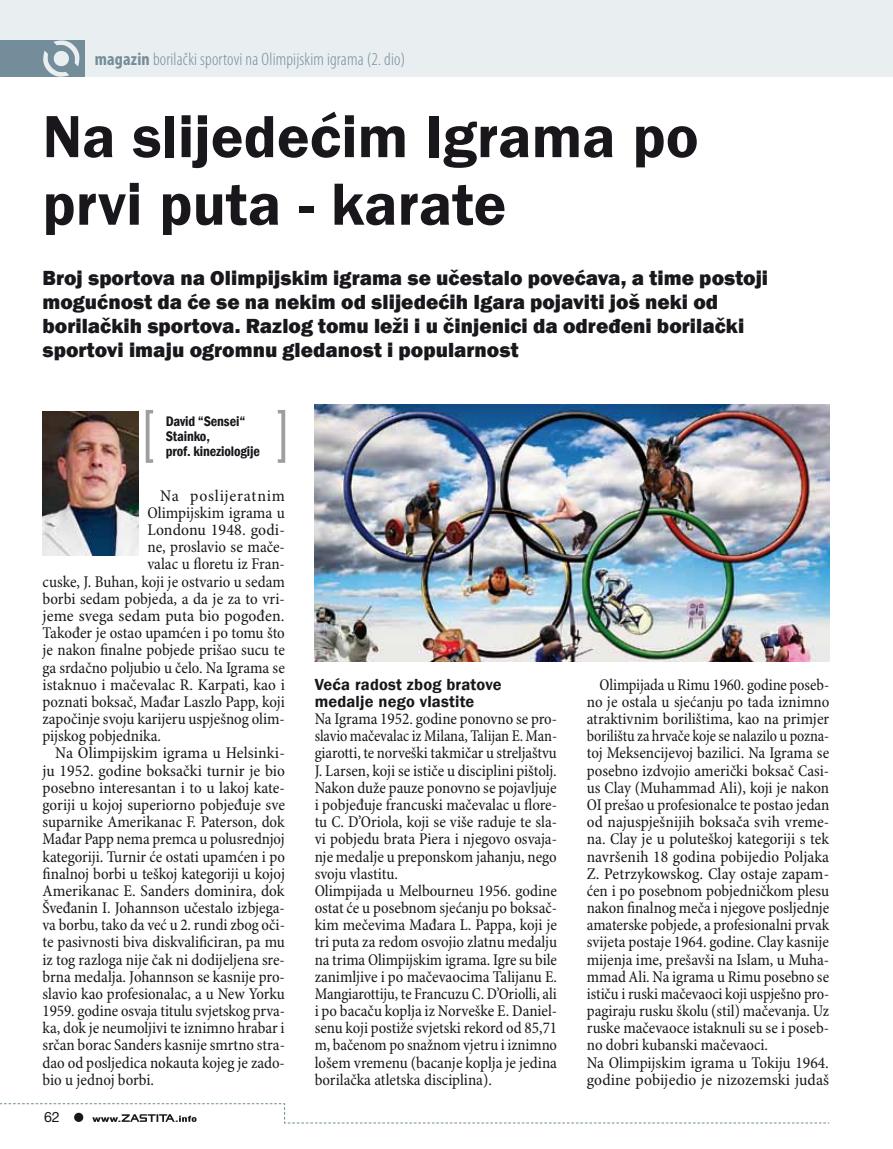
<style>
.page{position:relative;width:893px;height:1149px;background:#fff}
.page>*{position:absolute;margin:0;border:0;box-sizing:border-box;transform-origin:0 0}
.t1{font:600 61.5px/67.5px "Franklin Gothic";color:#1a171c}
.t2{font:800 21px/24px "Franklin Gothic";color:#1a171c}
.t3{font:300 condensed 18px "Myriad Pro";letter-spacing:.01em;color:#748d9a}
.t4{font:condensed 16.5px/17.1px "Minion Pro";color:#1a171c}
.t5{font:condensed 16.5px "Minion Pro";color:#1a171c;scale:1.05 1}
.t6{font:600 16.5px/17.1px "Franklin Gothic";letter-spacing:.01em;color:#1a171c}
.t7{font:condensed 16.5px "Minion Pro";color:#1a171c;scale:1.04 1}
.t8{font:condensed 16.5px "Minion Pro";letter-spacing:.045em;color:#1a171c;scale:1.05 1}
.t9{font:600 condensed 14.25px/15px "Franklin Gothic";letter-spacing:-.01em;color:#1a171c}
.t10{font:14.25px "Helvetica Neue LT Std";color:#1a171c}
.s1{font-weight:700}
</style>
<div class="page">
<div style="left:0;top:0;width:893px;height:77px;background:#e9eef1"></div>
<div style="left:0;top:40px;width:85px;height:37px;background:#748d9a"></div>
<svg style="left:43px;top:40px;width:37px;height:37px"></svg>
<img style="left:43px;top:411px;width:96px;height:144px">
<svg style="left:146px;top:410px;width:7px;height:52px"></svg>
<svg style="left:278px;top:410px;width:7px;height:52px"></svg>
<img style="left:315px;top:404px;width:514px;height:257px">
<svg style="left:0;top:1103px;width:830px;height:20px"></svg>
<p class="t3" style="left:95px;top:49px;width:312px"><span class="s1">magazin</span> borilački sportovi na Olimpijskim igrama (2. dio)</p>
<h1 class="t1" style="left:43px;top:103px;width:658px">Na slijedećim Igrama po prvi puta - karate</h1>
<p class="t2" style="left:43px;top:266px;width:727px">Broj sportova na Olimpijskim igrama se učestalo povećava, a time postoji mogućnost da će se na nekim od slijedećih Igara pojaviti još neki od borilačkih sportova. Razlog tomu leži i u činjenici da određeni borilački sportovi imaju ogromnu gledanost i popularnost</p>
<p class="t9" style="left:166px;top:414px;width:96px">David “Sensei“<br>Stainko,<br>prof. kineziologije</p>
<p class="t8" style="left:160px;top:485px;width:120px">Na poslijeratnim</p>
<p class="t4" style="left:147px;top:504px;width:139px">Olimpijskim igrama u</p>
<p class="t5" style="left:147px;top:520px;width:132px">Londonu 1948. godi-</p>
<p class="t4" style="left:147px;top:539px;width:139px">ne, proslavio se mače-</p>
<p class="t4" style="left:147px;top:556px;width:139px">valac u floretu iz Fran-</p>
<p class="t4" style="left:43px;top:573px;width:244px">cuske, J. Buhan, koji je ostvario u sedam</p>
<p class="t4" style="left:43px;top:590px;width:244px">borbi sedam pobjeda, a da je za to vri-</p>
<p class="t5" style="left:43px;top:605px;width:232px">jeme svega sedam puta bio pogođen.</p>
<p class="t4" style="left:43px;top:625px;width:244px">Također je ostao upamćen i po tomu što</p>
<p class="t4" style="left:43px;top:642px;width:244px">je nakon finalne pobjede prišao sucu te</p>
<p class="t4" style="left:43px;top:659px;width:244px">ga srdačno poljubio u čelo. Na Igrama se</p>
<p class="t4" style="left:43px;top:676px;width:244px">istaknuo i mačevalac R. Karpati, kao i</p>
<p class="t4" style="left:43px;top:693px;width:244px">poznati boksač, Mađar Laszlo Papp, koji</p>
<p class="t4" style="left:43px;top:710px;width:244px">započinje svoju karijeru uspješnog olim-</p>
<p class="t4" style="left:43px;top:727px;width:120px">pijskog pobjednika.</p>
<p class="t7" style="left:55px;top:743px;width:222px">Na Olimpijskim igrama u Helsinki-</p>
<p class="t4" style="left:43px;top:762px;width:244px">ju 1952. godine boksački turnir je bio</p>
<p class="t4" style="left:43px;top:779px;width:244px">posebno interesantan i to u lakoj kate-</p>
<p class="t4" style="left:43px;top:796px;width:244px">goriji u kojoj superiorno pobjeđuje sve</p>
<p class="t4" style="left:43px;top:813px;width:244px">suparnike Amerikanac F. Paterson, dok</p>
<p class="t4" style="left:43px;top:830px;width:244px">Mađar Papp nema premca u polusrednjoj</p>
<p class="t4" style="left:43px;top:848px;width:244px">kategoriji. Turnir će ostati upamćen i po</p>
<p class="t4" style="left:43px;top:865px;width:244px">finalnoj borbi u teškoj kategoriji u kojoj</p>
<p class="t4" style="left:43px;top:882px;width:244px">Amerikanac E. Sanders dominira, dok</p>
<p class="t4" style="left:43px;top:899px;width:244px">Šveđanin I. Johannson učestalo izbjega-</p>
<p class="t4" style="left:43px;top:916px;width:244px">va borbu, tako da već u 2. rundi zbog oči-</p>
<p class="t4" style="left:43px;top:933px;width:244px">te pasivnosti biva diskvalificiran, pa mu</p>
<p class="t4" style="left:43px;top:951px;width:244px">iz tog razloga nije čak ni dodijeljena sre-</p>
<p class="t4" style="left:43px;top:968px;width:244px">brna medalja. Johannson se kasnije pro-</p>
<p class="t4" style="left:43px;top:985px;width:244px">slavio kao profesionalac, a u New Yorku</p>
<p class="t4" style="left:43px;top:1002px;width:244px">1959. godine osvaja titulu svjetskog prva-</p>
<p class="t4" style="left:43px;top:1019px;width:244px">ka, dok je neumoljivi te iznimno hrabar i</p>
<p class="t4" style="left:43px;top:1036px;width:244px">srčan borac Sanders kasnije smrtno stra-</p>
<p class="t4" style="left:43px;top:1054px;width:244px">dao od posljedica nokauta kojeg je zado-</p>
<p class="t4" style="left:43px;top:1071px;width:113px">bio u jednoj borbi.</p>
<p class="t10" style="left:44px;top:1107px;width:17px">62</p>
<p class="t6" style="left:315px;top:675px;width:188px">Veća radost zbog bratove medalje nego vlastite</p>
<p class="t4" style="left:315px;top:710px;width:244px">Na Igrama 1952. godine ponovno se pro&shy;slavio mačevalac iz Milana, Talijan E. Man&shy;giarotti, te norveški takmičar u streljaštvu J. Larsen, koji se ističe u disciplini pištolj.<br>Nakon duže pauze ponovno se pojavljuje i pobjeđuje francuski mačevalac u flore&shy;tu C. D’Oriola, koji se više raduje te sla&shy;vi pobjedu brata Piera i njegovo osvaja&shy;nje medalje u preponskom jahanju, nego svoju vlastitu.<br>Olimpijada u Melbourneu 1956. godine ostat će u posebnom sjećanju po boksač&shy;kim mečevima Mađara L. Pappa, koji je tri puta za redom osvojio zlatnu medalju na trima Olimpijskim igrama. Igre su bile zanimljive i po mačevaocima Talijanu E.<br>Mangiarottiju, te Francuzu C. D’Oriolli, ali i po bacaču koplja iz Norveške E. Daniel&shy;senu koji postiže svjetski rekord od 85,71 m, bačenom po snažnom vjetru i iznimno lošem vremenu (bacanje koplja je jedina borilačka atletska disciplina).</p>
<p class="t4" style="left:587px;top:676px;width:244px;text-indent:13px">Olimpijada u Rimu 1960. godine poseb&shy;no je ostala u sjećanju po tada iznimno atraktivnim borilištima, kao na primjer borilištu za hrvače koje se nalazilo u pozna&shy;toj Meksencijevoj bazilici. Na Igrama se posebno izdvojio američki boksač Casi&shy;us Clay (Muhammad Ali), koji je nakon OI prešao u profesionalce te postao jedan od najuspješnijih boksača svih vreme&shy;na. Clay je u poluteškoj kategoriji s tek navršenih 18 godina pobijedio Poljaka Z. Petrzykowskog. Clay ostaje zapam&shy;ćen i po posebnom pobjedničkom plesu nakon finalnog meča i njegove posljednje amaterske pobjede, a profesionalni prvak svijeta postaje 1964. godine. Clay kasnije mijenja ime, prešavši na Islam, u Muha&shy;mmad Ali. Na igrama u Rimu posebno se ističu i ruski mačevaoci koji uspješno pro&shy;pagiraju rusku školu (stil) mačevanja. Uz ruske mačevaoce istaknuli su se i poseb&shy;no dobri kubanski mačevaoci.<br>Na Olimpijskim igrama u Tokiju 1964. godine pobijedio je nizozemski judaš</p>
</div>
